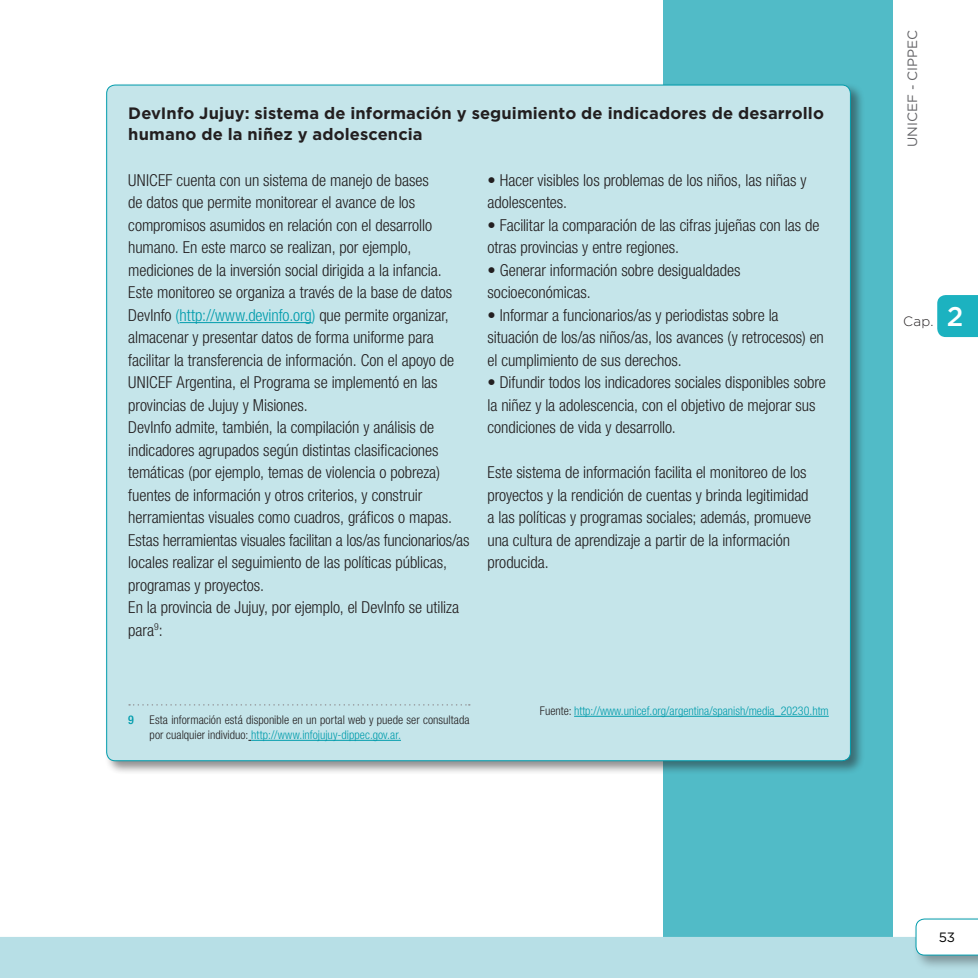
<style>
.page{position:relative;width:978px;height:978px;background:#fff}
.page>*{position:absolute;margin:0;border:0;box-sizing:border-box;transform-origin:0 0}
.texto_en_cuadro{font:300 condensed 16.5px/22.5px "Helvetica Neue LT Std";letter-spacing:-.005em;color:#231f20}
.titulo_en_cuadro{font:700 16.5px/21px "Gotham";letter-spacing:.005em;color:#231f20}
.t1{font:13.5px "Gotham";color:#636366}
.t2{font:300 13.5px "Gotham";color:#231f20}
.t3{font:13.5px "Gotham";color:#000}
.nota_al_pie{font:300 condensed 12px/15px "Helvetica Neue LT Std";letter-spacing:.005em;color:#231f20}
.fuente{font:300 condensed 12px "Helvetica Neue LT Std";color:#009cac}
.nota_al_pie-2{font:500 condensed 12px "Helvetica Neue LT Std";color:#009cac}
.s1{color:#009cac}
.s2{color:#231f20}
.s3{font-weight:500;font-size:27px;color:#fff}
</style>
<div class="page">
<div style="left:663px;top:0;width:230px;height:978px;background:#51bbc7"></div>
<div style="left:0;top:937px;width:978px;height:41px;background:#b7dfe6"></div>
<div style="left:913px;top:916px;width:65px;height:55px;background:#231f20;opacity:.4"></div>
<svg style="left:916px;top:919px;width:62px;height:36px"></svg>
<div style="left:937px;top:295px;width:41px;height:42px;background:#1cb2c0"></div>
<div style="left:104px;top:82px;width:761px;height:693px;background:#231f20;opacity:.5"></div>
<div style="left:107px;top:85px;width:743px;height:676px;background:#c5e5ea;border-radius:9px"></div>
<hr style="left:180px;top:322px;width:132px;height:1px;background:#009cac">
<svg style="left:129px;top:704px;width:341px;height:2px"></svg>
<hr style="left:251px;top:740px;width:150px;height:1px;background:#009cac">
<hr style="left:574px;top:716px;width:255px;height:1px;background:#009cac">
<p class="titulo_en_cuadro" style="left:128px;top:103px;width:697px">DevInfo Jujuy: sistema de información y seguimiento de indicadores de desarrollo humano de la niñez y adolescencia</p>
<p class="texto_en_cuadro" style="left:128px;top:169px;width:315px">UNICEF cuenta con un sistema de manejo de bases de datos que permite monitorear el avance de los compromisos asumidos en relación con el desarrollo humano. En este marco se realizan, por ejemplo, mediciones de la inversión social dirigida a la infancia.</p>
<p class="texto_en_cuadro" style="left:128px;top:281px;width:327px">Este monitoreo se organiza a través de la base de datos DevInfo <span class="s1">(http://www.devinfo.org)</span> que permite organizar, almacenar y presentar datos de forma uniforme para facilitar la transferencia de información. Con el apoyo de UNICEF Argentina, el Programa se implementó en las provincias de Jujuy y Misiones.</p>
<p class="texto_en_cuadro" style="left:128px;top:416px;width:343px">DevInfo admite, también, la compilación y análisis de indicadores agrupados según distintas clasificaciones temáticas (por ejemplo, temas de violencia o pobreza) fuentes de información y otros criterios, y construir herramientas visuales como cuadros, gráficos o mapas.<br>Estas herramientas visuales facilitan a los/as funcionarios/as locales realizar el seguimiento de las políticas públicas, programas y proyectos.</p>
<p class="texto_en_cuadro" style="left:128px;top:596px;width:332px">En la provincia de Jujuy, por ejemplo, el DevInfo se utiliza para<sup>9</sup>:</p>
<p class="texto_en_cuadro" style="left:488px;top:169px;width:321px">• Hacer visibles los problemas de los niños, las niñas y adolescentes.</p>
<p class="texto_en_cuadro" style="left:488px;top:214px;width:333px">• Facilitar la comparación de las cifras jujeñas con las de otras provincias y entre regiones.</p>
<p class="texto_en_cuadro" style="left:488px;top:259px;width:254px">• Generar información sobre desigualdades socioeconómicas.</p>
<p class="texto_en_cuadro" style="left:488px;top:304px;width:338px">• Informar a funcionarios/as y periodistas sobre la situación de los/as niños/as, los avances (y retrocesos) en el cumplimiento de sus derechos.</p>
<p class="texto_en_cuadro" style="left:488px;top:371px;width:340px">• Difundir todos los indicadores sociales disponibles sobre la niñez y la adolescencia, con el objetivo de mejorar sus condiciones de vida y desarrollo.</p>
<p class="texto_en_cuadro" style="left:488px;top:461px;width:325px">Este sistema de información facilita el monitoreo de los proyectos y la rendición de cuentas y brinda legitimidad a las políticas y programas sociales; además, promueve una cultura de aprendizaje a partir de la información producida.</p>
<p class="nota_al_pie-2" style="left:128px;top:713px;width:7px">9</p>
<p class="nota_al_pie" style="left:150px;top:712px;width:321px">Esta información está disponible en un portal web y puede ser consultada por cualquier individuo: <span class="s1">http://www.infojujuy-dippec.gov.ar.</span></p>
<p class="fuente" style="left:540px;top:704px;width:290px"><span class="s2">Fuente:</span> http://www.unicef.org/argentina/spanish/media_20230.htm</p>
<p class="t1" style="left:904px;top:147px;width:119px;rotate:-90deg">UNICEF - CIPPEC</p>
<p class="t2" style="left:903px;top:312px;width:62px">Cap. <span class="s3">2</span></p>
<p class="t3" style="left:939px;top:929px;width:18px">53</p>
</div>
